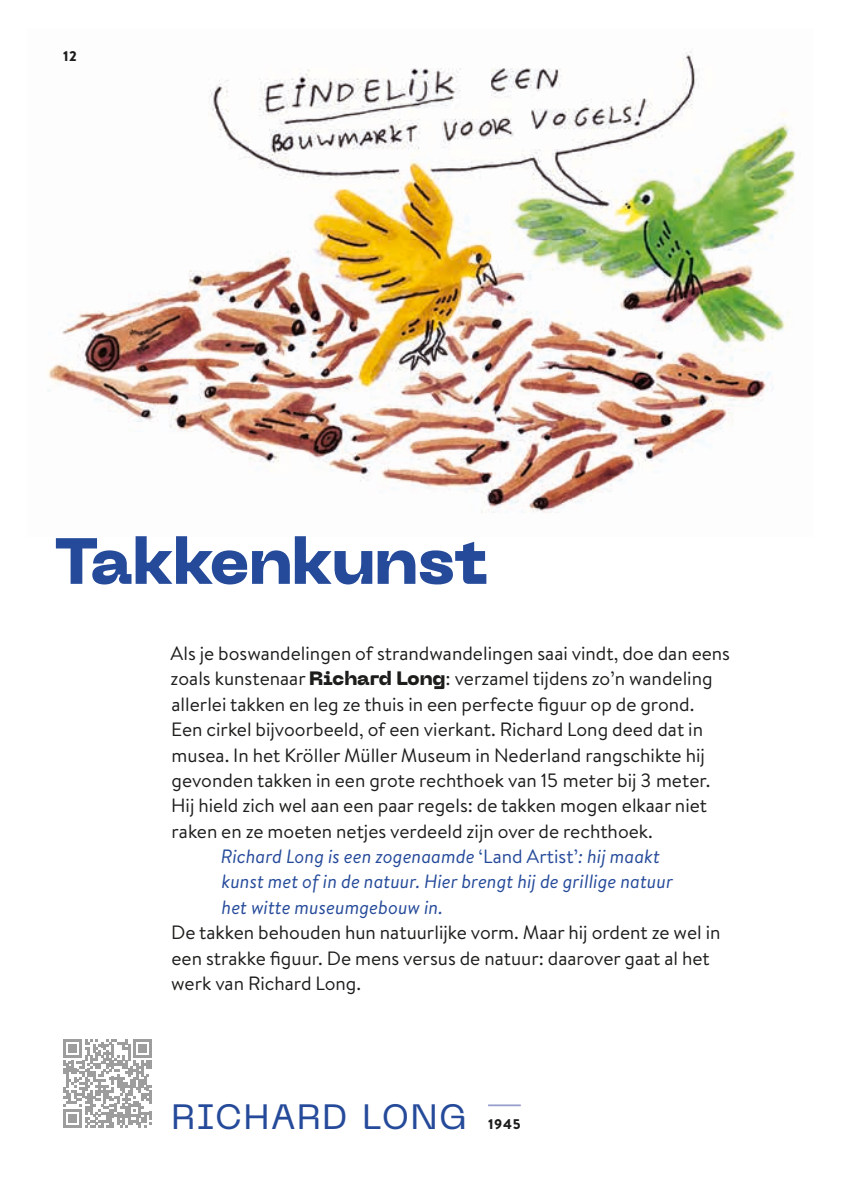
<style>
.page{position:relative;width:844px;height:1191px;background:#fff}
.page>*{position:absolute;margin:0;border:0;box-sizing:border-box;transform-origin:0 0}
.t1{font:800 64.75px "PP Neue Machina Inktrap";color:#254a9a}
.t2{font:35px "PP Neue Machina";letter-spacing:.035em;color:#254a9a}
.t3{font:19.25px/25.4px "Brandon Text";color:#1d1d1b}
.t4{font:italic 19.25px "Brandon Text";color:#254a9a}
.t5{font:900 14px "Brandon Text";letter-spacing:.05em;color:#1d1d1b}
.s1{font-family:"PP Neue Machina Inktrap";font-weight:800}
.s2{font-style:normal}
</style>
<div class="page">
<img style="left:47px;top:48px;width:749px;height:465px">
<svg style="left:63px;top:1039px;width:89px;height:89px"></svg>
<hr style="left:488px;top:1104px;width:32px;height:2px;background:#959cce">
<p class="t5" style="left:63px;top:46px;width:15px">12</p>
<h1 class="t1" style="left:54px;top:518px;width:435px">Takkenkunst</h1>
<p class="t3" style="left:171px;top:640px;width:561px">Als je boswandelingen of strandwandelingen saai vindt, doe dan eens</p>
<p class="t3" style="left:171px;top:665px;width:543px">zoals kunstenaar <span class="s1">Richard Long</span>: verzamel tijdens zo’n wandeling</p>
<p class="t3" style="left:171px;top:690px;width:524px">allerlei takken en leg ze thuis in een perfecte figuur op de grond.</p>
<p class="t3" style="left:171px;top:716px;width:533px">Een cirkel bijvoorbeeld, of een vierkant. Richard Long deed dat in</p>
<p class="t3" style="left:171px;top:741px;width:534px">musea. In het Kröller Müller Museum in Nederland rangschikte hij</p>
<p class="t3" style="left:171px;top:767px;width:540px">gevonden takken in een grote rechthoek van 15 meter bij 3 meter.</p>
<p class="t3" style="left:171px;top:792px;width:537px">Hij hield zich wel aan een paar regels: de takken mogen elkaar niet</p>
<p class="t3" style="left:171px;top:817px;width:482px">raken en ze moeten netjes verdeeld zijn over de rechthoek.</p>
<p class="t4" style="left:221px;top:843px;width:440px">Richard Long is een zogenaamde <span class="s2">‘Land Artist’</span>: hij maakt</p>
<p class="t4" style="left:221px;top:868px;width:453px">kunst met of in de natuur. Hier brengt hij de grillige natuur</p>
<p class="t4" style="left:221px;top:894px;width:223px">het witte museumgebouw in.</p>
<p class="t3" style="left:171px;top:919px;width:550px">De takken behouden hun natuurlijke vorm. Maar hij ordent ze wel in een strakke figuur. De mens versus de natuur: daarover gaat al het werk van Richard Long.</p>
<h2 class="t2" style="left:171px;top:1094px;width:71px">RICHARD</h2>
<h2 class="t2" style="left:362px;top:1094px;width:101px">LONG</h2>
<p class="t5" style="left:488px;top:1114px;width:34px">1945</p>
</div>
